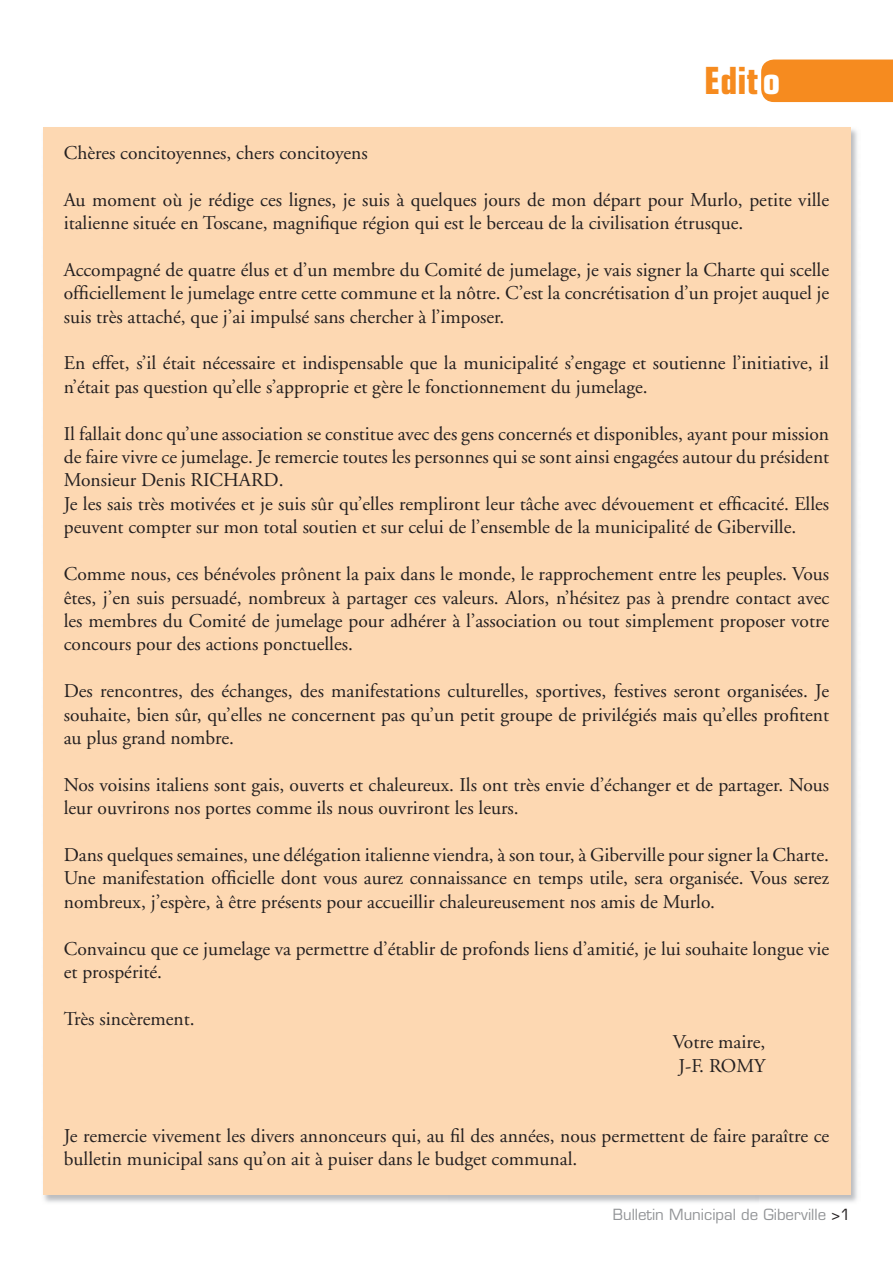
<style>
.page{position:relative;width:893px;height:1263px;background:#fff}
.page>*{position:absolute;margin:0;border:0;box-sizing:border-box;transform-origin:0 0}
.t1{font:700 condensed 37.5px "Eurostile";color:#f68b1f}
.t2{font:19.5px/23.4px "Adobe Garamond";color:#231f20}
.t3{font:15px "Eurostile";color:#939598}
.s1{color:#fff}
.s2{color:#231f20}
</style>
<div class="page">
<div style="left:761px;top:60px;width:132px;height:42px;background:#f68b1f"></div>
<div style="left:43px;top:128px;width:807px;height:1067px;background:#fdd8b2"></div>
<h1 class="t1" style="left:704px;top:58px;width:78px">Edit <span class="s1">o</span></h1>
<p class="t2" style="left:64px;top:141px;width:305px">Chères concitoyennes, chers concitoyens</p>
<p class="t2" style="left:64px;top:188px;width:767px">Au moment où je rédige ces lignes, je suis à quelques jours de mon départ pour Murlo, petite ville italienne située en Toscane, magnifique région qui est le berceau de la civilisation étrusque.</p>
<p class="t2" style="left:64px;top:258px;width:767px;text-align:justify">Accompagné de quatre élus et d’un membre du Comité de jumelage, je vais signer la Charte qui scelle officiellement le jumelage entre cette commune et la nôtre. C’est la concrétisation d’un projet auquel je suis très attaché, que j’ai impulsé sans chercher à l’imposer.</p>
<p class="t2" style="left:64px;top:352px;width:767px">En effet, s’il était nécessaire et indispensable que la municipalité s’engage et soutienne l’initiative, il n’était pas question qu’elle s’approprie et gère le fonctionnement du jumelage.</p>
<p class="t2" style="left:64px;top:422px;width:767px">Il fallait donc qu’une association se constitue avec des gens concernés et disponibles, ayant pour mission de faire vivre ce jumelage. Je remercie toutes les personnes qui se sont ainsi engagées autour du président Monsieur Denis RICHARD.<br>Je les sais très motivées et je suis sûr qu’elles rempliront leur tâche avec dévouement et efficacité. Elles peuvent compter sur mon total soutien et sur celui de l’ensemble de la municipalité de Giberville.</p>
<p class="t2" style="left:64px;top:563px;width:767px;text-align:justify">Comme nous, ces bénévoles prônent la paix dans le monde, le rapprochement entre les peuples. Vous êtes, j’en suis persuadé, nombreux à partager ces valeurs. Alors, n’hésitez pas à prendre contact avec les membres du Comité de jumelage pour adhérer à l’association ou tout simplement proposer votre concours pour des actions ponctuelles.</p>
<p class="t2" style="left:64px;top:680px;width:767px;text-align:justify">Des rencontres, des échanges, des manifestations culturelles, sportives, festives seront organisées. Je souhaite, bien sûr, qu’elles ne concernent pas qu’un petit groupe de privilégiés mais qu’elles profitent au plus grand nombre.</p>
<p class="t2" style="left:64px;top:773px;width:767px">Nos voisins italiens sont gais, ouverts et chaleureux. Ils ont très envie d’échanger et de partager. Nous leur ouvrirons nos portes comme ils nous ouvriront les leurs.</p>
<p class="t2" style="left:64px;top:843px;width:767px;text-align:justify">Dans quelques semaines, une délégation italienne viendra, à son tour, à Giberville pour signer la Charte.<br>Une manifestation officielle dont vous aurez connaissance en temps utile, sera organisée. Vous serez nombreux, j’espère, à être présents pour accueillir chaleureusement nos amis de Murlo.</p>
<p class="t2" style="left:64px;top:937px;width:767px">Convaincu que ce jumelage va permettre d’établir de profonds liens d’amitié, je lui souhaite longue vie et prospérité.</p>
<p class="t2" style="left:64px;top:1007px;width:132px">Très sincèrement.</p>
<p class="t2" style="left:673px;top:1031px;width:94px">Votre maire,<br>J-F. ROMY</p>
<p class="t2" style="left:64px;top:1124px;width:767px">Je remercie vivement les divers annonceurs qui, au fil des années, nous permettent de faire paraître ce bulletin municipal sans qu’on ait à puiser dans le budget communal.</p>
<p class="t3" style="left:613px;top:1205px;width:239px">Bulletin Municipal de Giberville <span class="s2">&gt;1</span></p>
</div>
